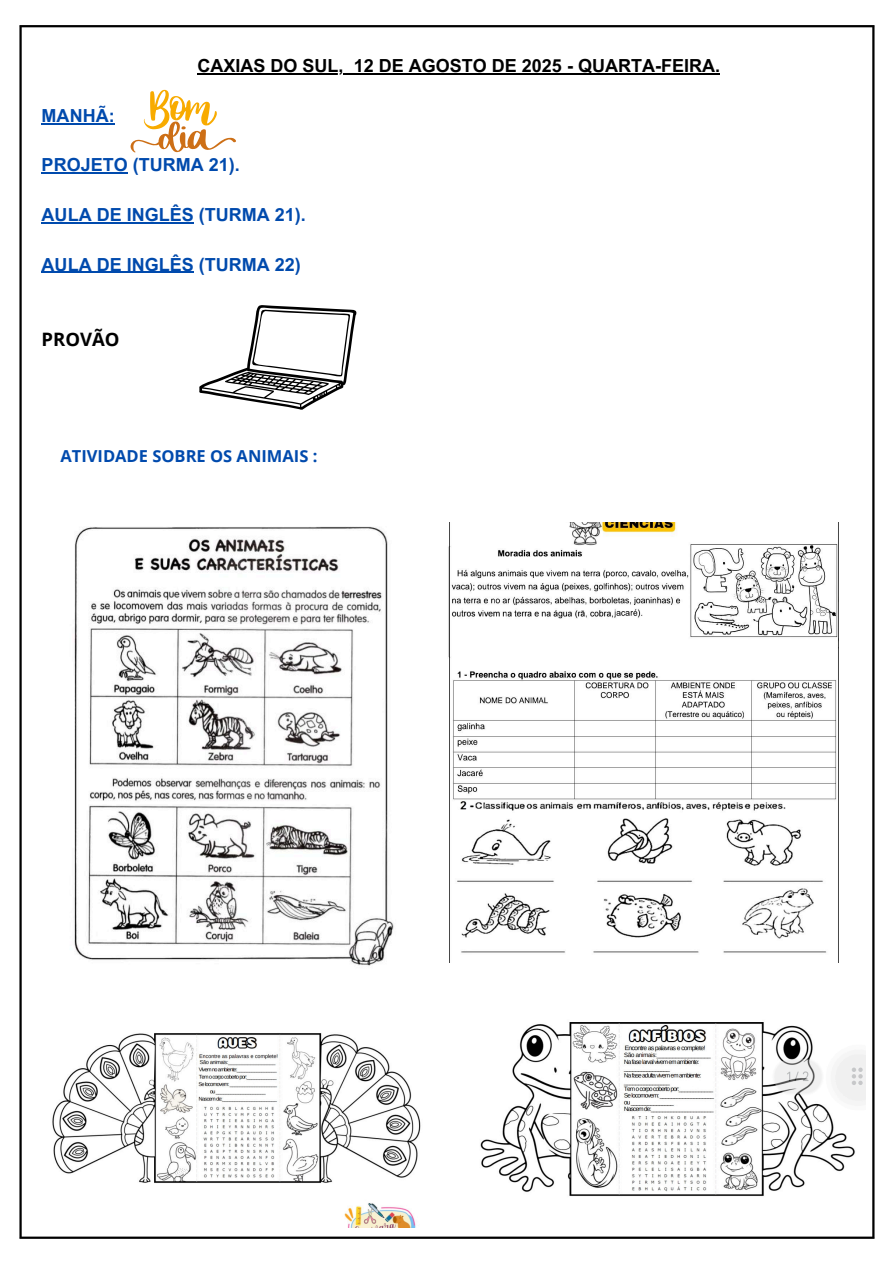
<style>
.page{position:relative;width:894px;height:1264px;background:#fff}
.page>*{position:absolute;margin:0;border:0;box-sizing:border-box;transform-origin:0 0}
.t1{font:700 18.45px "Open Sans";color:#000}
.t2{font:700 18px "Arial MT Pro";color:#004aad}
.t3{font:700 18px "Arial MT Pro";color:#000}
.t4{font:700 16.5px "Open Sans";color:#004aad}
</style>
<div class="page">
<hr style="left:19px;top:27px;width:3px;height:1209px;background:#000">
<hr style="left:872px;top:27px;width:2px;height:1209px;background:#000">
<hr style="left:19px;top:25px;width:855px;height:2px;background:#000">
<hr style="left:19px;top:1236px;width:855px;height:2px;background:#000">
<svg style="left:130px;top:89px;width:106px;height:63px"></svg>
<img style="left:448px;top:523px;width:390px;height:439px">
<svg style="left:199px;top:305px;width:158px;height:105px"></svg>
<img style="left:74px;top:526px;width:320px;height:440px">
<img style="left:480px;top:1022px;width:384px;height:174px">
<img style="left:52px;top:1033px;width:369px;height:193px">
<hr style="left:197px;top:73px;width:146px;height:2px;background:#000">
<svg style="left:343px;top:73px;width:10px;height:2px"></svg>
<hr style="left:353px;top:73px;width:367px;height:2px;background:#000">
<hr style="left:42px;top:123px;width:73px;height:1px;background:#004aad">
<hr style="left:42px;top:173px;width:86px;height:1px;background:#004aad">
<hr style="left:42px;top:222px;width:152px;height:1px;background:#004aad">
<hr style="left:42px;top:272px;width:152px;height:1px;background:#004aad">
<p class="t3" style="left:197px;top:59px;width:524px">CAXIAS DO SUL, 12 DE AGOSTO DE 2025 - QUARTA-FEIRA.</p>
<p class="t2" style="left:42px;top:109px;width:74px">MANHÃ:</p>
<p class="t2" style="left:42px;top:158px;width:200px">PROJETO (TURMA 21).</p>
<p class="t2" style="left:42px;top:208px;width:266px">AULA DE INGLÊS (TURMA 21).</p>
<p class="t2" style="left:42px;top:257px;width:261px">AULA DE INGLÊS (TURMA 22)</p>
<p class="t1" style="left:42px;top:326px;width:79px">PROVÃO</p>
<p class="t4" style="left:60px;top:445px;width:258px">ATIVIDADE SOBRE OS ANIMAIS :</p>
</div>
